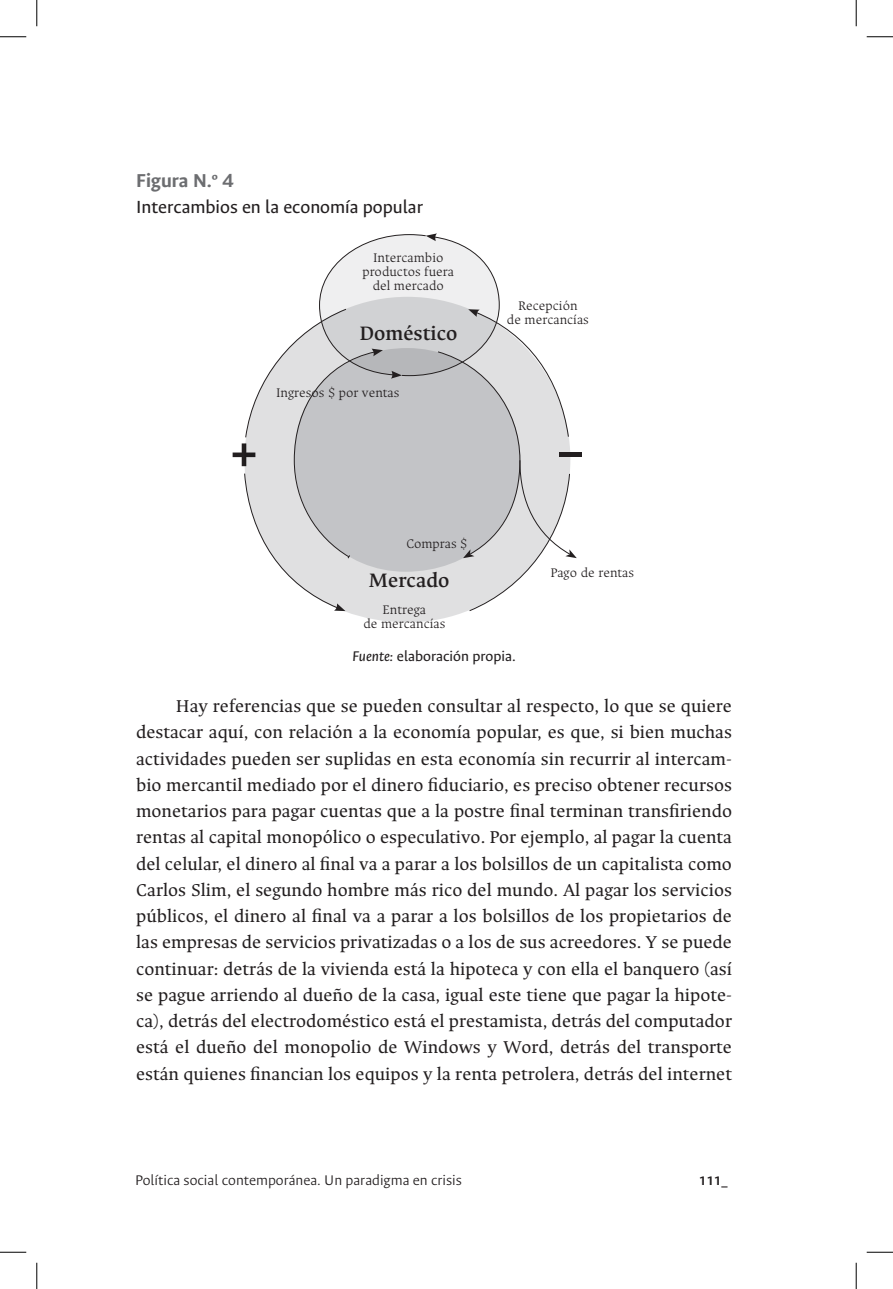
<style>
.page{position:relative;width:893px;height:1289px;background:#fff}
.page>*{position:absolute;margin:0;border:0;box-sizing:border-box;transform-origin:0 0}
.t1{font:600 21.88px "Ancizar Serif";color:#231f20}
.t2{font:700 21px "Ancizar Sans";color:#6c6d70}
.t3{font:19.78px "Ancizar Sans";color:#231f20}
.t4{font:19.25px/26.2px "Ancizar Serif";color:#231f20;text-align:justify}
.t5{font:300 15.75px "Ancizar Sans";color:#231f20}
.t6{font:15.75px "Ancizar Sans";color:#231f20}
.t7{font:300 14px/14px "Ancizar Serif";color:#231f20;text-align:center}
.t8{font:700 14px "Ancizar Sans";color:#231f20}
.s1{font-style:italic}
</style>
<div class="page">
<div style="left:559px;top:452px;width:23px;height:5px;background:#231f20"></div>
<svg style="left:232px;top:233px;width:344px;height:379px"></svg>
<svg style="left:0;top:36px;width:26px;height:1px"></svg>
<svg style="left:866px;top:36px;width:26px;height:1px"></svg>
<svg style="left:0;top:1252px;width:26px;height:1px"></svg>
<svg style="left:866px;top:1252px;width:26px;height:1px"></svg>
<svg style="left:36px;top:0;width:1px;height:26px"></svg>
<svg style="left:36px;top:1263px;width:1px;height:26px"></svg>
<svg style="left:855px;top:0;width:1px;height:26px"></svg>
<svg style="left:855px;top:1263px;width:1px;height:26px"></svg>
<p class="t2" style="left:136px;top:169px;width:99px">Figura N.º 4</p>
<p class="t3" style="left:136px;top:196px;width:288px">Intercambios en la economía popular</p>
<p class="t7" style="left:362px;top:251px;width:93px">Intercambio productos fuera del mercado</p>
<p class="t1" style="left:359px;top:320px;width:99px">Doméstico</p>
<p class="t7" style="left:276px;top:385px;width:125px">Ingresos $ por ventas</p>
<p class="t7" style="left:506px;top:299px;width:83px">Recepción<br>de mercancías</p>
<p class="t7" style="left:406px;top:537px;width:62px">Compras $</p>
<p class="t1" style="left:369px;top:568px;width:82px">Mercado</p>
<p class="t7" style="left:363px;top:602px;width:83px">Entrega<br>de mercancías</p>
<p class="t7" style="left:550px;top:565px;width:85px">Pago de rentas</p>
<p class="t6" style="left:352px;top:647px;width:165px"><span class="s1">Fuente:</span> elaboración propia.</p>
<p class="t4" style="left:136px;top:693px;width:597px;text-indent:40px">Hay referencias que se pueden consultar al respecto, lo que se quiere destacar aquí, con relación a la economía popular, es que, si bien muchas actividades pueden ser suplidas en esta economía sin recurrir al intercam&shy;bio mercantil mediado por el dinero fiduciario, es preciso obtener recursos monetarios para pagar cuentas que a la postre final terminan transfiriendo rentas al capital monopólico o especulativo. Por ejemplo, al pagar la cuenta del celular, el dinero al final va a parar a los bolsillos de un capitalista como Carlos Slim, el segundo hombre más rico del mundo. Al pagar los servicios públicos, el dinero al final va a parar a los bolsillos de los propietarios de las empresas de servicios privatizadas o a los de sus acreedores. Y se puede continuar: detrás de la vivienda está la hipoteca y con ella el banquero (así se pague arriendo al dueño de la casa, igual este tiene que pagar la hipote&shy;ca), detrás del electrodoméstico está el prestamista, detrás del computador está el dueño del monopolio de Windows y Word, detrás del transporte están quienes financian los equipos y la renta petrolera, detrás del internet</p>
<p class="t5" style="left:135px;top:1171px;width:328px">Política social contemporánea. Un paradigma en crisis</p>
<p class="t8" style="left:698px;top:1173px;width:30px">111_</p>
</div>
